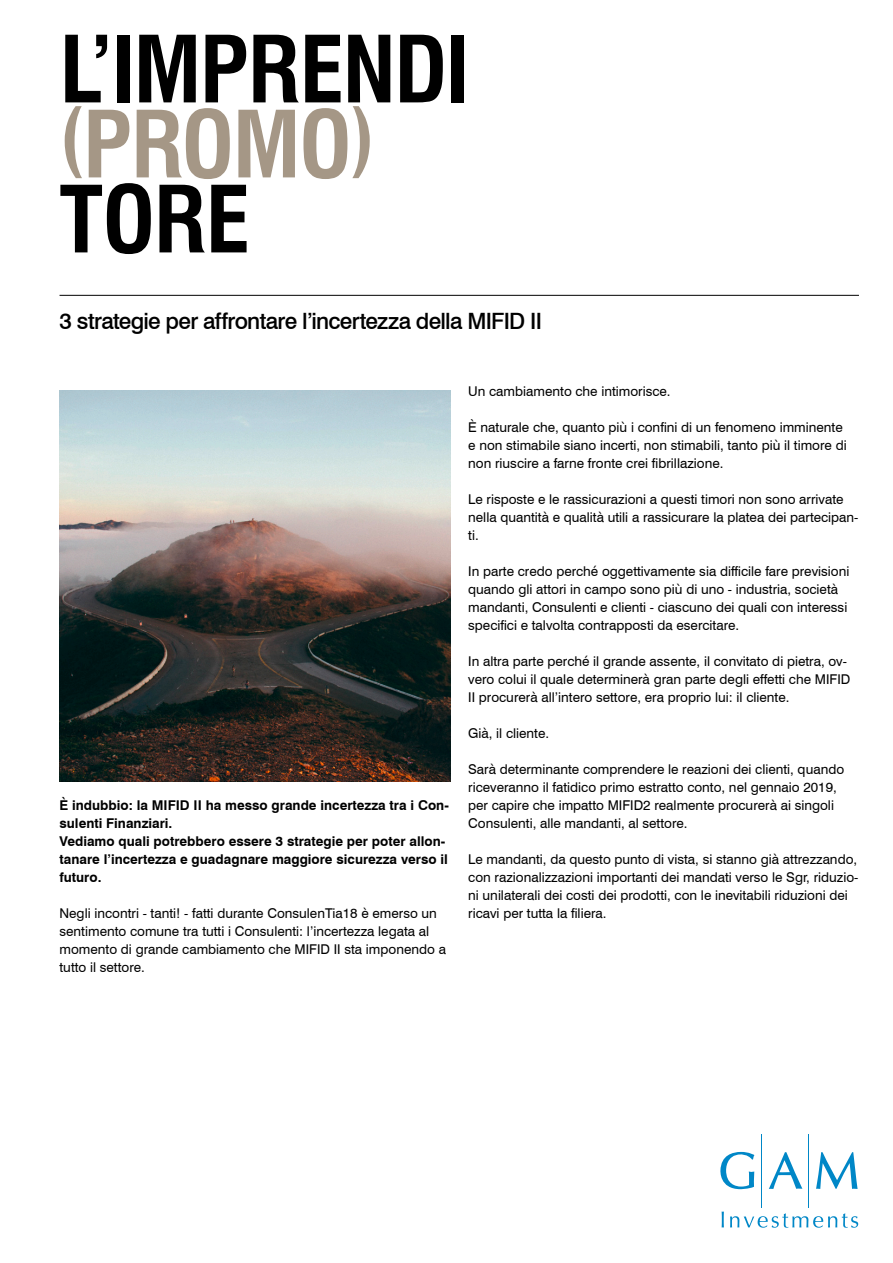
<style>
.page{position:relative;width:893px;height:1263px;background:#fff}
.page>*{position:absolute;margin:0;border:0;box-sizing:border-box;transform-origin:0 0}
._94pt___32mm{font:700 condensed 90px/75px "Swiss 721 BT";letter-spacing:-.02em;color:#000}
._15pt___6mm___8mm_pa{font:500 22.5px "Swiss 721 BT";letter-spacing:-.03em;color:#000}
.t1{font:13.5px/18px "Swiss 721 BT";color:#000}
.t2{font:700 13.5px/18px "Swiss 721 BT";color:#000}
.s1{font-size:75px;color:#a59786}
.s2{color:#a59786}
</style>
<div class="page">
<hr style="left:60px;top:295px;width:799px;height:1px;background:#000">
<hr style="left:761px;top:1134px;width:1px;height:73px;background:#0087c7">
<hr style="left:808px;top:1134px;width:1px;height:73px;background:#0087c7">
<svg style="left:720px;top:1152px;width:34px;height:37px"></svg>
<svg style="left:769px;top:1152px;width:33px;height:37px"></svg>
<svg style="left:816px;top:1152px;width:42px;height:37px"></svg>
<svg style="left:722px;top:1211px;width:2px;height:16px"></svg>
<svg style="left:730px;top:1213px;width:128px;height:15px"></svg>
<img style="left:60px;top:391px;width:390px;height:390px">
<p class="_94pt___32mm" style="left:60px;top:32px;width:412px">L’IMPRENDI <span class="s1">(</span><span class="s2">PROMO</span><span class="s1">)<br></span>TORE</p>
<p class="_15pt___6mm___8mm_pa" style="left:60px;top:307px;width:484px">3 strategie per affrontare l’incertezza della MIFID II</p>
<p class="t2" style="left:60px;top:796px;width:391px">È indubbio: la MIFID II ha messo grande incertezza tra i Con&shy;sulenti Finanziari.</p>
<p class="t2" style="left:60px;top:832px;width:390px">Vediamo quali potrebbero essere 3 strategie per poter allon&shy;tanare l’incertezza e guadagnare maggiore sicurezza verso il futuro.</p>
<p class="t1" style="left:60px;top:904px;width:388px">Negli incontri - tanti! - fatti durante ConsulenTia18 è emerso un sentimento comune tra tutti i Consulenti: l’incertezza legata al momento di grande cambiamento che MIFID II sta imponendo a tutto il settore.</p>
<p class="t1" style="left:468px;top:382px;width:204px">Un cambiamento che intimorisce.</p>
<p class="t1" style="left:468px;top:418px;width:380px">È naturale che, quanto più i confini di un fenomeno imminente e non stimabile siano incerti, non stimabili, tanto più il timore di non riuscire a farne fronte crei fibrillazione.</p>
<p class="t1" style="left:468px;top:490px;width:392px">Le risposte e le rassicurazioni a questi timori non sono arrivate nella quantità e qualità utili a rassicurare la platea dei partecipan&shy;ti.</p>
<p class="t1" style="left:468px;top:562px;width:383px">In parte credo perché oggettivamente sia difficile fare previsioni quando gli attori in campo sono più di uno - industria, società mandanti, Consulenti e clienti - ciascuno dei quali con interessi specifici e talvolta contrapposti da esercitare.</p>
<p class="t1" style="left:468px;top:652px;width:384px">In altra parte perché il grande assente, il convitato di pietra, ov&shy;vero colui il quale determinerà gran parte degli effetti che MIFID<br>II procurerà all’intero settore, era proprio lui: il cliente.</p>
<p class="t1" style="left:468px;top:724px;width:82px">Già, il cliente.</p>
<p class="t1" style="left:468px;top:760px;width:377px">Sarà determinante comprendere le reazioni dei clienti, quando riceveranno il fatidico primo estratto conto, nel gennaio 2019, per capire che impatto MIFID2 realmente procurerà ai singoli Consulenti, alle mandanti, al settore.</p>
<p class="t1" style="left:468px;top:850px;width:392px">Le mandanti, da questo punto di vista, si stanno già attrezzando, con razionalizzazioni importanti dei mandati verso le Sgr, riduzio&shy;ni unilaterali dei costi dei prodotti, con le inevitabili riduzioni dei ricavi per tutta la filiera.</p>
</div>
